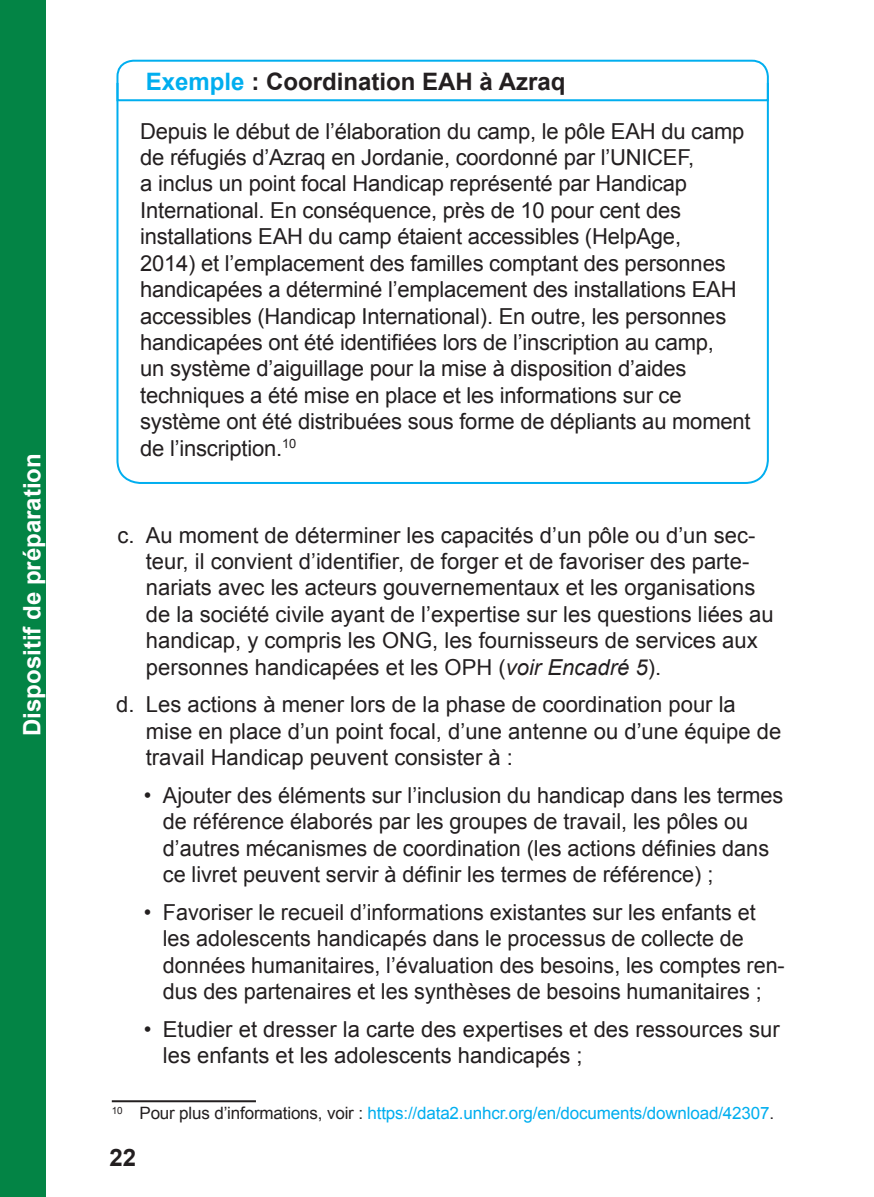
<style>
.page{position:relative;width:874px;height:1197px;background:#fff}
.page>*{position:absolute;margin:0;border:0;box-sizing:border-box;transform-origin:0 0}
.t1{font:700 24px "Arial";color:#231f20}
.t2{font:700 24px "Arial";color:#fff}
.t3{font:22px/26.4px "Arial";color:#231f20}
.t4{font:17px "Arial";letter-spacing:-.01em;color:#00aeef}
.s1{color:#00aeef}
.s2{font-style:italic}
.s3{color:#231f20}
</style>
<div class="page">
<div style="left:0;top:0;width:46px;height:1196px;background:#038445"></div>
<hr style="left:112px;top:1100px;width:144px;height:2px;background:#231f20">
<svg style="left:116px;top:59px;width:653px;height:22px"></svg>
<svg style="left:116px;top:81px;width:653px;height:403px"></svg>
<p class="t2" style="left:16px;top:736px;width:284px;rotate:-90deg">Dispositif de préparation</p>
<p class="t1" style="left:146px;top:65px;width:421px"><span class="s1">Exemple</span> : Coordination EAH à Azraq</p>
<p class="t3" style="left:140px;top:118px;width:611px">Depuis le début de l’élaboration du camp, le pôle EAH du camp de réfugiés d’Azraq en Jordanie, coordonné par l’UNICEF,<br>a inclus un point focal Handicap représenté par Handicap International. En conséquence, près de 10 pour cent des installations EAH du camp étaient accessibles (HelpAge,<br>2014) et l’emplacement des familles comptant des personnes handicapées a déterminé l’emplacement des installations EAH accessibles (Handicap International). En outre, les personnes handicapées ont été identifiées lors de l’inscription au camp,<br>un système d’aiguillage pour la mise à disposition d’aides techniques a été mise en place et les informations sur ce système ont été distribuées sous forme de dépliants au moment de l’inscription.<sup>10</sup></p>
<p class="t3" style="left:146px;top:521px;width:629px;text-indent:-28px">c. Au moment de déterminer les capacités d’un pôle ou d’un sec&shy;teur, il convient d’identifier, de forger et de favoriser des parte&shy;nariats avec les acteurs gouvernementaux et les organisations de la société civile ayant de l’expertise sur les questions liées au handicap, y compris les ONG, les fournisseurs de services aux personnes handicapées et les OPH (<span class="s2">voir Encadré 5</span>).</p>
<p class="t3" style="left:146px;top:691px;width:636px;text-indent:-30px">d. Les actions à mener lors de la phase de coordination pour la mise en place d’un point focal, d’une antenne ou d’une équipe de travail Handicap peuvent consister à :</p>
<p class="t3" style="left:163px;top:782px;width:621px;text-indent:-19px">• Ajouter des éléments sur l’inclusion du handicap dans les termes de référence élaborés par les groupes de travail, les pôles ou d’autres mécanismes de coordination (les actions définies dans ce livret peuvent servir à définir les termes de référence) ;</p>
<p class="t3" style="left:163px;top:899px;width:622px;text-indent:-19px">• Favoriser le recueil d’informations existantes sur les enfants et les adolescents handicapés dans le processus de collecte de données humanitaires, l’évaluation des besoins, les comptes ren&shy;dus des partenaires et les synthèses de besoins humanitaires ;</p>
<p class="t3" style="left:163px;top:1016px;width:618px;text-indent:-19px">• Etudier et dresser la carte des expertises et des ressources sur les enfants et les adolescents handicapés ;</p>
<p class="t4" style="left:112px;top:1101px;width:663px"><sup>10</sup> <span class="s3">Pour plus d’informations, voir :</span> https://data2.unhcr.org/en/documents/download/42307<span class="s3">.</span></p>
<p class="t1" style="left:109px;top:1140px;width:28px">22</p>
</div>
